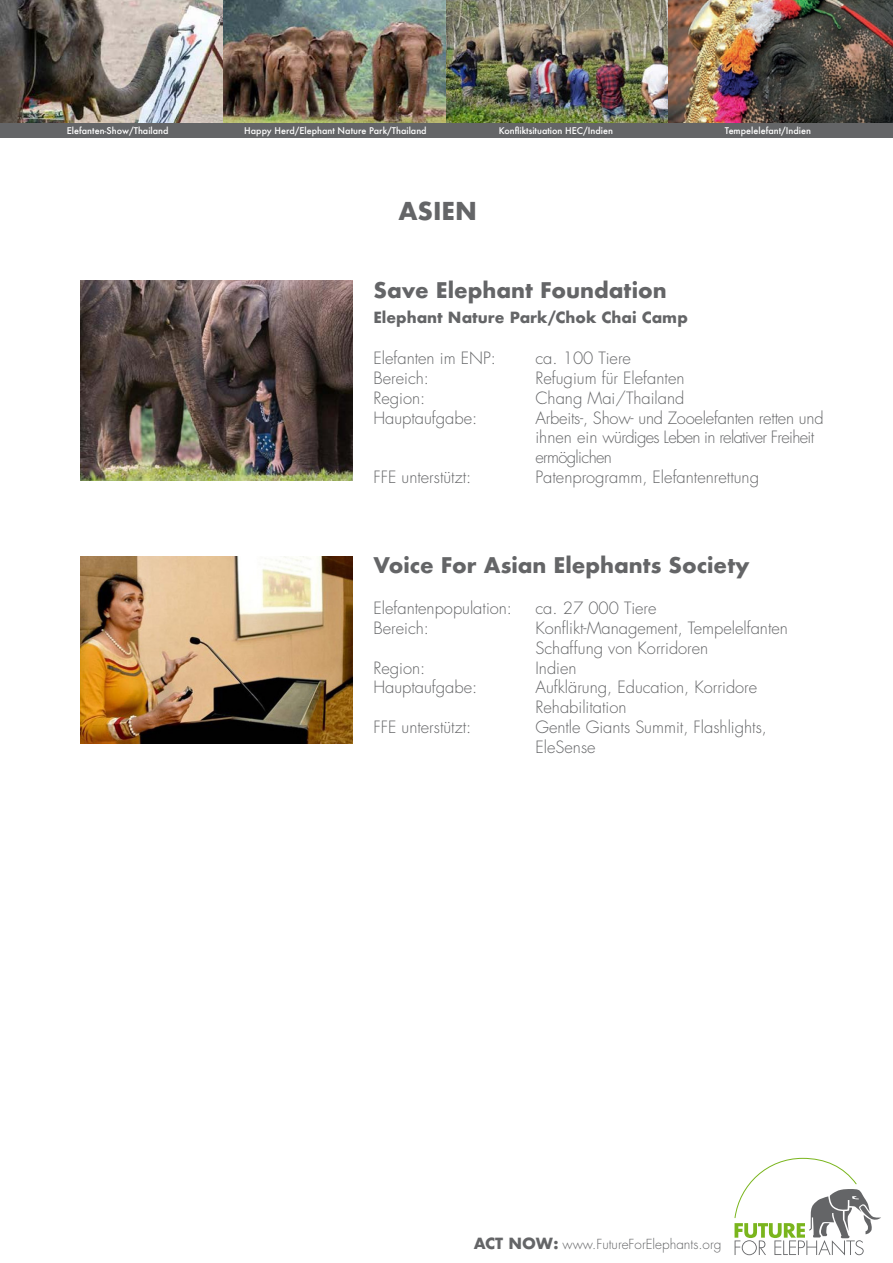
<style>
.page{position:relative;width:893px;height:1263px;background:#fff}
.page>*{position:absolute;margin:0;border:0;box-sizing:border-box;transform-origin:0 0}
.t1{font:700 24px "Futura";color:#646567}
.t2{font:700 21px "Futura";color:#646567}
.t3{font:300 16.5px/19.8px "Futura LT";color:#646567}
.t4{font:300 16.5px/19.8px "Futura LT";letter-spacing:-.035em;color:#646567}
.t5{font:700 15px "Futura";color:#646567}
.t6{font:300 13.5px "Futura LT";color:#646567}
.t7{font:500 9px "Futura";color:#fff}
.s1{font-family:"Futura";font-weight:700;font-size:15px}
</style>
<div class="page">
<svg style="left:734px;top:1157px;width:147px;height:99px"></svg>
<img style="left:81px;top:280px;width:272px;height:200px">
<img style="left:81px;top:556px;width:272px;height:187px">
<img style="left:0;top:0;width:893px;height:124px">
<div style="left:0;top:124px;width:893px;height:14px;background:#646567"></div>
<p class="t7" style="left:67px;top:125px;width:103px">Elefanten-Show/Thailand</p>
<p class="t7" style="left:244px;top:125px;width:184px">Happy Herd/Elephant Nature Park/Thailand</p>
<p class="t7" style="left:499px;top:125px;width:116px">Konfliktsituation HEC/Indien</p>
<p class="t7" style="left:725px;top:125px;width:88px">Tempelelefant/Indien</p>
<p class="t1" style="left:398px;top:194px;width:80px">ASIEN</p>
<p class="t2" style="left:373px;top:274px;width:295px">Save Elephant Foundation</p>
<p class="t5" style="left:373px;top:306px;width:316px">Elephant Nature Park/Chok Chai Camp</p>
<p class="t3" style="left:373px;top:349px;width:124px">Elefanten im ENP:</p>
<p class="t3" style="left:535px;top:349px;width:97px">ca. 100 Tiere</p>
<p class="t3" style="left:373px;top:369px;width:57px">Bereich:</p>
<p class="t3" style="left:535px;top:369px;width:151px">Refugium für Elefanten</p>
<p class="t3" style="left:373px;top:388px;width:53px">Region:</p>
<p class="t3" style="left:535px;top:388px;width:150px">Chang Mai/Thailand</p>
<p class="t3" style="left:373px;top:408px;width:105px">Hauptaufgabe:</p>
<p class="t4" style="left:535px;top:408px;width:290px">Arbeits-, Show- und Zooelefanten retten und ihnen ein würdiges Leben in relativer Freiheit ermöglichen</p>
<p class="t3" style="left:373px;top:468px;width:99px">FFE unterstützt:</p>
<p class="t3" style="left:535px;top:468px;width:225px">Patenprogramm, Elefantenrettung</p>
<p class="t2" style="left:373px;top:550px;width:378px">Voice For Asian Elephants Society</p>
<p class="t3" style="left:373px;top:599px;width:140px">Elefantenpopulation:</p>
<p class="t3" style="left:535px;top:599px;width:123px">ca. 27 000 Tiere</p>
<p class="t3" style="left:373px;top:619px;width:57px">Bereich:</p>
<p class="t3" style="left:535px;top:619px;width:254px">Konflikt-Management, Tempelelfanten<br>Schaffung von Korridoren</p>
<p class="t3" style="left:373px;top:658px;width:53px">Region:</p>
<p class="t3" style="left:535px;top:658px;width:43px">Indien</p>
<p class="t3" style="left:373px;top:678px;width:105px">Hauptaufgabe:</p>
<p class="t3" style="left:535px;top:678px;width:223px">Aufklärung, Education, Korridore</p>
<p class="t3" style="left:535px;top:698px;width:93px">Rehabilitation</p>
<p class="t3" style="left:373px;top:718px;width:99px">FFE unterstützt:</p>
<p class="t3" style="left:535px;top:718px;width:233px">Gentle Giants Summit, Flashlights,</p>
<p class="t3" style="left:535px;top:737px;width:62px">EleSense</p>
<p class="t6" style="left:474px;top:1236px;width:249px"><span class="s1">ACT NOW:</span> www.FutureForElephants.org</p>
</div>
